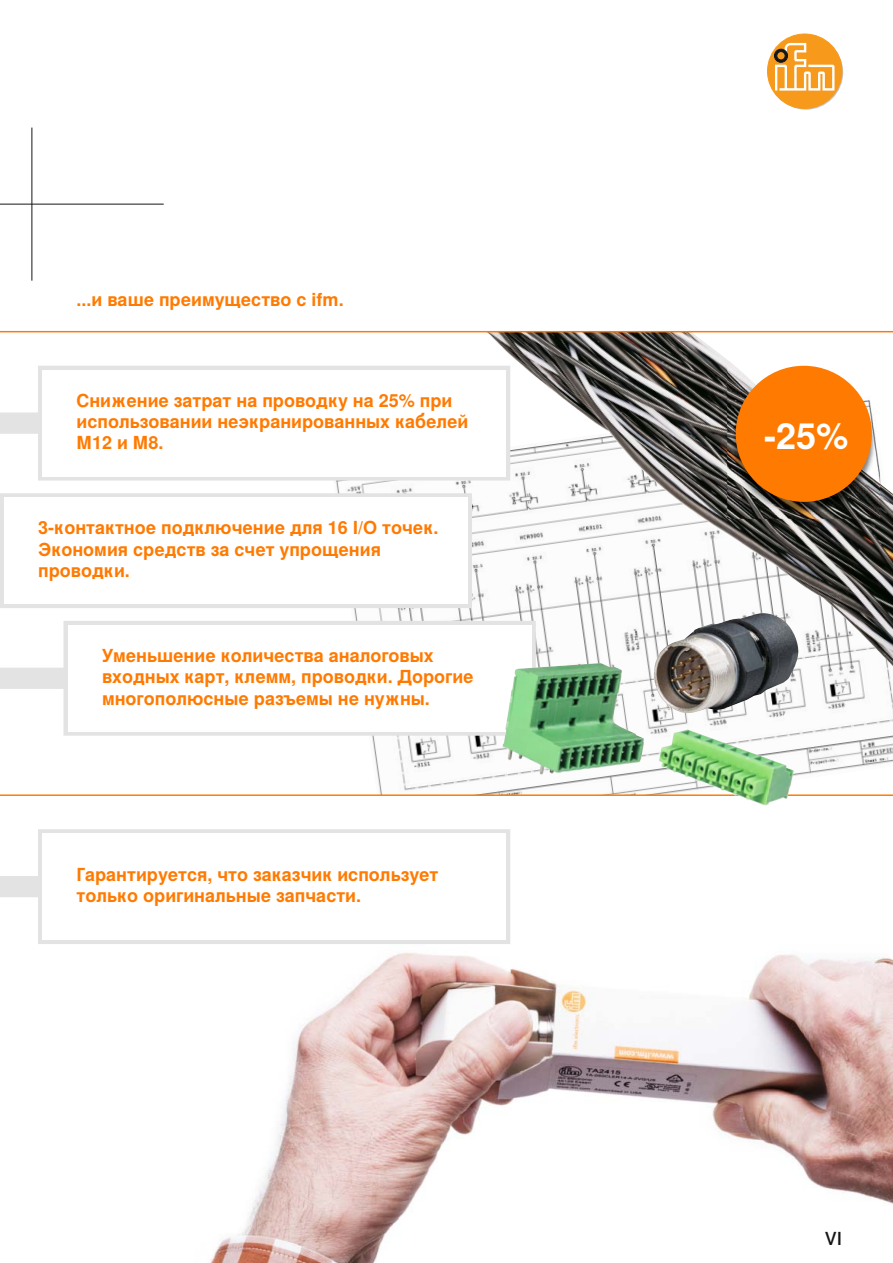
<style>
.page{position:relative;width:893px;height:1263px;background:#fff}
.page>*{position:absolute;margin:0;border:0;box-sizing:border-box;transform-origin:0 0}
.t1{font:700 36px "Nimbus Sans Global";color:#fff}
.t2{font:700 18px/21.3px "Nimbus Sans Global";color:#ff7a00}
.t3{font:500 18px "Nimbus Sans Global";color:#151616}
</style>
<div class="page">
<img style="left:210px;top:952px;width:683px;height:311px">
<img style="left:332px;top:480px;width:561px;height:314px">
<img style="left:455px;top:332px;width:438px;height:362px">
<svg style="left:769px;top:35px;width:74px;height:75px"></svg>
<div style="left:767px;top:34px;width:75px;height:74px;background:#f79a1c;border-radius:50%"></div>
<div style="left:767px;top:34px;width:75px;height:75px;border:1px solid #f79a1c;border-radius:50%"></div>
<svg style="left:774px;top:43px;width:60px;height:48px"></svg>
<div style="left:774px;top:49px;width:14px;height:14px;border:1px solid #151616;border-radius:50%"></div>
<div style="left:777px;top:51px;width:8px;height:9px;border:1px solid #151616;border-radius:50%"></div>
<hr style="left:32px;top:128px;width:1px;height:153px;background:#151616">
<hr style="left:0;top:204px;width:164px;height:1px;background:#151616">
<svg style="left:0;top:366px;width:510px;height:114px;fill:#e3e3e3"></svg>
<div style="left:43px;top:370px;width:463px;height:106px;background:#fff"></div>
<svg style="left:0;top:829px;width:510px;height:115px;fill:#e3e3e3"></svg>
<div style="left:43px;top:833px;width:463px;height:107px;background:#fff"></div>
<div style="left:0;top:493px;width:472px;height:115px;background:#e3e3e3"></div>
<div style="left:4px;top:497px;width:464px;height:107px;background:#fff"></div>
<svg style="left:0;top:621px;width:536px;height:115px"></svg>
<div style="left:68px;top:625px;width:463px;height:106px;background:#fff"></div>
<img style="left:727px;top:366px;width:153px;height:153px">
<div style="left:736px;top:366px;width:136px;height:136px;background:#ff7a00;border-radius:50%"></div>
<hr style="left:0;top:331px;width:893px;height:1px;background:#ff7a00">
<hr style="left:0;top:794px;width:893px;height:2px;background:#ff7a00">
<img style="left:653px;top:613px;width:146px;height:100px">
<img style="left:502px;top:663px;width:142px;height:112px">
<img style="left:659px;top:729px;width:135px;height:77px">
<p class="t2" style="left:77px;top:291px;width:269px">...и ваше преимущество с ifm.</p>
<p class="t2" style="left:77px;top:392px;width:393px">Снижение затрат на проводку на 25% при использовании неэкранированных кабелей<br>M12 и M8.</p>
<p class="t2" style="left:38px;top:519px;width:402px">3-контактное подключение для 16 I/O точек.<br>Экономия средств за счет упрощения проводки.</p>
<p class="t2" style="left:102px;top:647px;width:373px">Уменьшение количества аналоговых входных карт, клемм, проводки. Дорогие многополюсные разъемы не нужны.</p>
<p class="t2" style="left:77px;top:866px;width:363px">Гарантируется, что заказчик использует только оригинальные запчасти.</p>
<h1 class="t1" style="left:764px;top:423px;width:86px">-25%</h1>
<p class="t3" style="left:825px;top:1228px;width:19px">VI</p>
</div>
